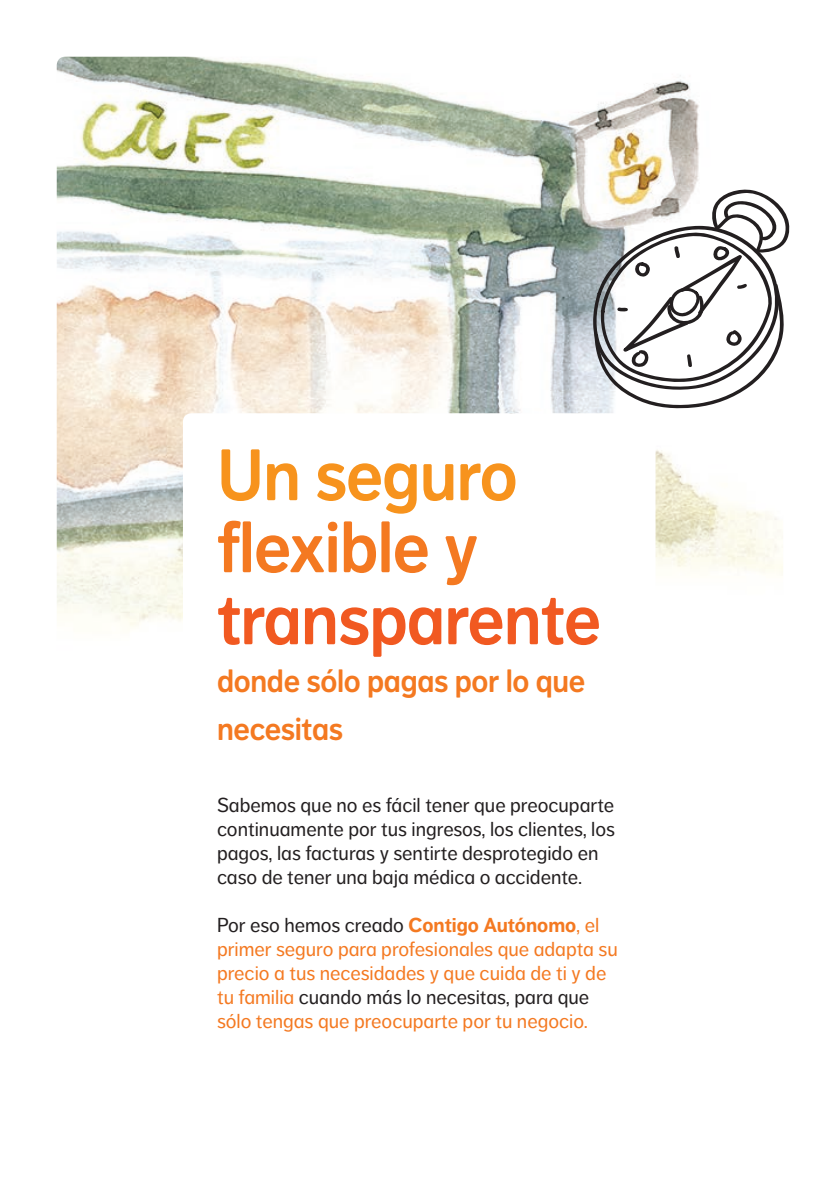
<style>
.page{position:relative;width:840px;height:1191px;background:#fff}
.page>*{position:absolute;margin:0;border:0;box-sizing:border-box;transform-origin:0 0}
.t1{font:72px "NN Dagny Display";letter-spacing:-.01em;color:#f15921}
.t2{font:72px "NN Dagny Display";letter-spacing:-.01em;color:#f47921}
.t3{font:72px "NN Dagny Display";letter-spacing:-.01em;color:#f7931d}
.t4{font:32px/48px "NN Dagny Display";letter-spacing:-.01em;color:#f47921}
.t5{font:20px/24px "NN Dagny Text";color:#f47921}
.t6{font:20px/24px "NN Dagny Text";color:#231f20}
.s1{color:#231f20}
.s2{font-weight:700}
</style>
<div class="page">
<svg style="left:57px;top:57px;width:725px;height:570px"></svg>
<svg style="left:57px;top:57px;width:8px;height:8px"></svg>
<svg style="left:590px;top:188px;width:199px;height:221px"></svg>
<svg style="left:183px;top:413px;width:472px;height:214px"></svg>
<h1 class="t3" style="left:217px;top:433px;width:302px">Un seguro</h1>
<h1 class="t2" style="left:217px;top:505px;width:263px">flexible y</h1>
<h1 class="t1" style="left:217px;top:577px;width:385px">transparente</h1>
<h2 class="t4" style="left:217px;top:657px;width:369px">donde sólo pagas por lo que necesitas</h2>
<p class="t6" style="left:217px;top:793px;width:399px">Sabemos que no es fácil tener que preocuparte continuamente por tus ingresos, los clientes, los pagos, las facturas y sentirte desprotegido en caso de tener una baja médica o accidente.</p>
<p class="t5" style="left:217px;top:913px;width:402px"><span class="s1">Por eso hemos creado</span> <span class="s2">Contigo Autónomo</span>, el primer seguro para profesionales que adapta su precio a tus necesidades y que cuida de ti y de tu familia <span class="s1">cuando más lo necesitas, para que </span>sólo tengas que preocuparte por tu negocio.</p>
</div>
